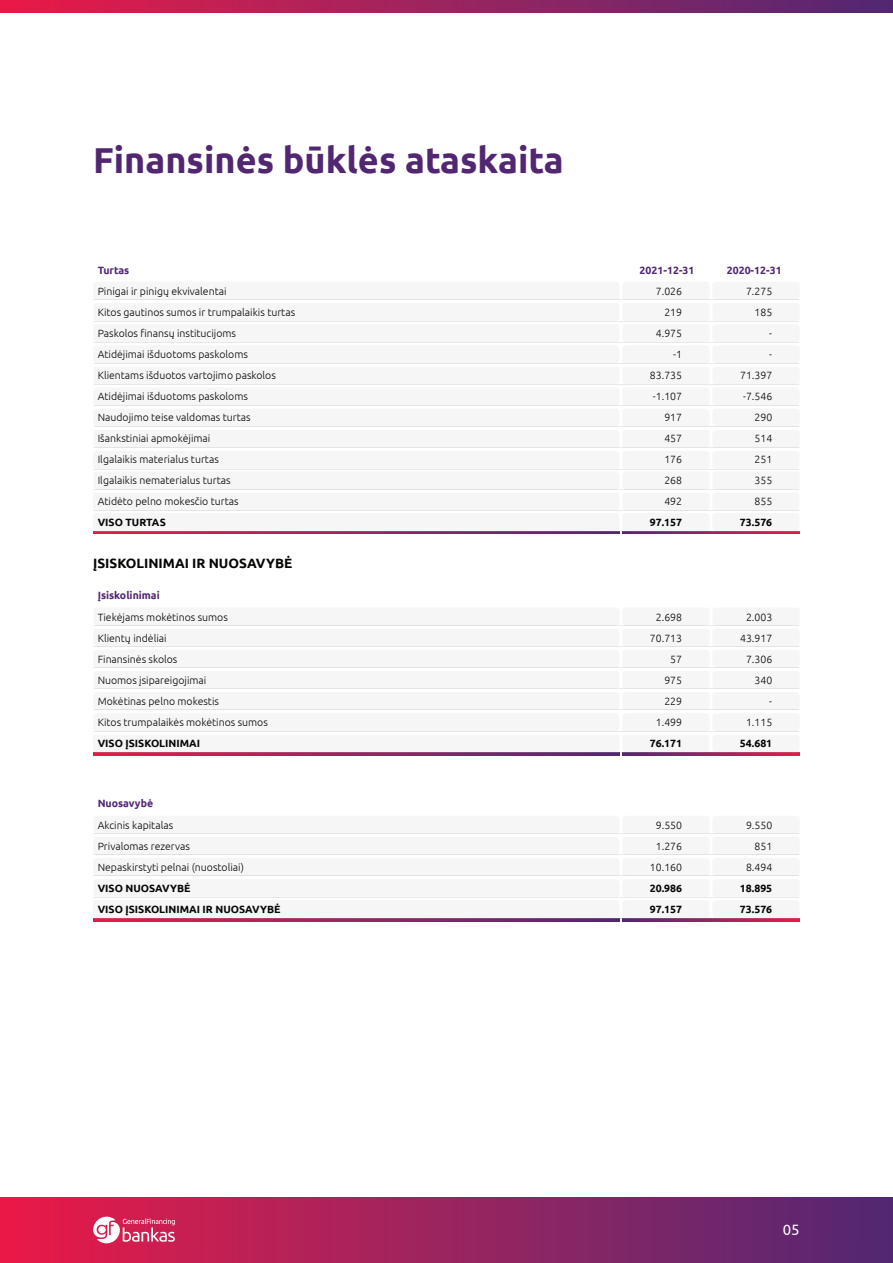
<style>
.page{position:relative;width:893px;height:1263px;background:#fff}
.page>*{position:absolute;margin:0;border:0;box-sizing:border-box;transform-origin:0 0}
.t1{font:700 36px "Ubuntu";color:#512772}
.t2{font:15px "Ubuntu";color:#fff}
.t3{font:700 13.5px "Ubuntu";color:#050504}
.t4{font:300 10.5px/21px "Ubuntu";color:#050504;text-align:right}
.t5{font:700 10.5px/21px "Ubuntu";color:#050504}
.t6{font:700 10.5px "Ubuntu";color:#512772}
</style>
<div class="page">
<svg style="left:0;top:0;width:893px;height:13px;background:#9c225e"></svg>
<div style="left:0;top:1197px;width:893px;height:66px;background:linear-gradient(to right,#e81c49,#512974)"></div>
<div style="left:712px;top:387px;width:88px;height:19px;background:#f6f6f6;border-radius:4px"></div>
<div style="left:622px;top:387px;width:88px;height:19px;background:#f6f6f6;border-radius:4px"></div>
<div style="left:93px;top:387px;width:526px;height:19px;background:#f6f6f6;border-radius:4px"></div>
<div style="left:712px;top:409px;width:88px;height:18px;background:#f6f6f6;border-radius:4px"></div>
<div style="left:622px;top:409px;width:88px;height:18px;background:#f6f6f6;border-radius:4px"></div>
<div style="left:93px;top:409px;width:526px;height:18px;background:#f6f6f6;border-radius:4px"></div>
<div style="left:712px;top:430px;width:88px;height:18px;background:#f6f6f6;border-radius:4px"></div>
<div style="left:622px;top:430px;width:88px;height:18px;background:#f6f6f6;border-radius:4px"></div>
<div style="left:93px;top:430px;width:526px;height:18px;background:#f6f6f6;border-radius:4px"></div>
<div style="left:712px;top:451px;width:88px;height:18px;background:#f6f6f6;border-radius:4px"></div>
<div style="left:622px;top:451px;width:88px;height:18px;background:#f6f6f6;border-radius:4px"></div>
<div style="left:93px;top:451px;width:526px;height:18px;background:#f6f6f6;border-radius:4px"></div>
<div style="left:712px;top:471px;width:88px;height:18px;background:#f6f6f6;border-radius:4px"></div>
<div style="left:622px;top:471px;width:88px;height:18px;background:#f6f6f6;border-radius:4px"></div>
<div style="left:93px;top:471px;width:526px;height:18px;background:#f6f6f6;border-radius:4px"></div>
<div style="left:712px;top:492px;width:88px;height:19px;background:#f6f6f6;border-radius:4px"></div>
<div style="left:622px;top:492px;width:88px;height:19px;background:#f6f6f6;border-radius:4px"></div>
<div style="left:93px;top:492px;width:526px;height:19px;background:#f6f6f6;border-radius:4px"></div>
<svg style="left:93px;top:531px;width:526px;height:3px;background:#9c2d64"></svg>
<svg style="left:622px;top:531px;width:178px;height:3px"></svg>
<div style="left:712px;top:513px;width:88px;height:18px;background:#f6f6f6;border-radius:4px"></div>
<div style="left:622px;top:513px;width:88px;height:18px;background:#f6f6f6;border-radius:4px"></div>
<div style="left:93px;top:513px;width:526px;height:18px;background:#f6f6f6;border-radius:4px"></div>
<div style="left:712px;top:366px;width:88px;height:18px;background:#f6f6f6;border-radius:4px"></div>
<div style="left:622px;top:366px;width:88px;height:18px;background:#f6f6f6;border-radius:4px"></div>
<div style="left:93px;top:366px;width:526px;height:18px;background:#f6f6f6;border-radius:4px"></div>
<div style="left:712px;top:345px;width:88px;height:18px;background:#f6f6f6;border-radius:4px"></div>
<div style="left:622px;top:345px;width:88px;height:18px;background:#f6f6f6;border-radius:4px"></div>
<div style="left:93px;top:345px;width:526px;height:18px;background:#f6f6f6;border-radius:4px"></div>
<div style="left:712px;top:324px;width:88px;height:18px;background:#f6f6f6;border-radius:4px"></div>
<div style="left:622px;top:324px;width:88px;height:18px;background:#f6f6f6;border-radius:4px"></div>
<div style="left:93px;top:324px;width:526px;height:18px;background:#f6f6f6;border-radius:4px"></div>
<div style="left:712px;top:303px;width:88px;height:18px;background:#f6f6f6;border-radius:4px"></div>
<div style="left:622px;top:303px;width:88px;height:18px;background:#f6f6f6;border-radius:4px"></div>
<div style="left:93px;top:303px;width:526px;height:18px;background:#f6f6f6;border-radius:4px"></div>
<div style="left:712px;top:282px;width:88px;height:18px;background:#f6f6f6;border-radius:4px"></div>
<div style="left:622px;top:282px;width:88px;height:18px;background:#f6f6f6;border-radius:4px"></div>
<div style="left:93px;top:282px;width:526px;height:18px;background:#f6f6f6;border-radius:4px"></div>
<svg style="left:93px;top:752px;width:526px;height:3px;background:#9c2e64"></svg>
<svg style="left:622px;top:752px;width:178px;height:3px"></svg>
<div style="left:712px;top:671px;width:88px;height:18px;background:#f6f6f6;border-radius:4px"></div>
<div style="left:622px;top:671px;width:88px;height:18px;background:#f6f6f6;border-radius:4px"></div>
<div style="left:93px;top:671px;width:526px;height:18px;background:#f6f6f6;border-radius:4px"></div>
<div style="left:712px;top:692px;width:88px;height:18px;background:#f6f6f6;border-radius:4px"></div>
<div style="left:622px;top:692px;width:88px;height:18px;background:#f6f6f6;border-radius:4px"></div>
<div style="left:93px;top:692px;width:526px;height:18px;background:#f6f6f6;border-radius:4px"></div>
<div style="left:712px;top:713px;width:88px;height:18px;background:#f6f6f6;border-radius:4px"></div>
<div style="left:622px;top:713px;width:88px;height:18px;background:#f6f6f6;border-radius:4px"></div>
<div style="left:93px;top:713px;width:526px;height:18px;background:#f6f6f6;border-radius:4px"></div>
<div style="left:712px;top:734px;width:88px;height:18px;background:#f6f6f6;border-radius:4px"></div>
<div style="left:622px;top:734px;width:87px;height:18px;background:#f6f6f6;border-radius:4px"></div>
<div style="left:93px;top:734px;width:526px;height:18px;background:#f6f6f6;border-radius:4px"></div>
<div style="left:712px;top:650px;width:88px;height:18px;background:#f6f6f6;border-radius:4px"></div>
<div style="left:622px;top:650px;width:88px;height:18px;background:#f6f6f6;border-radius:4px"></div>
<div style="left:93px;top:650px;width:526px;height:18px;background:#f6f6f6;border-radius:4px"></div>
<div style="left:712px;top:628px;width:88px;height:19px;background:#f6f6f6;border-radius:4px"></div>
<div style="left:622px;top:628px;width:88px;height:19px;background:#f6f6f6;border-radius:4px"></div>
<div style="left:93px;top:628px;width:526px;height:19px;background:#f6f6f6;border-radius:4px"></div>
<div style="left:712px;top:607px;width:88px;height:18px;background:#f6f6f6;border-radius:4px"></div>
<div style="left:622px;top:607px;width:88px;height:18px;background:#f6f6f6;border-radius:4px"></div>
<div style="left:93px;top:607px;width:526px;height:18px;background:#f6f6f6;border-radius:4px"></div>
<svg style="left:93px;top:918px;width:526px;height:3px;background:#9c2e64"></svg>
<svg style="left:622px;top:918px;width:178px;height:3px"></svg>
<div style="left:712px;top:837px;width:88px;height:18px;background:#f6f6f6;border-radius:4px"></div>
<div style="left:622px;top:837px;width:88px;height:18px;background:#f6f6f6;border-radius:4px"></div>
<div style="left:93px;top:837px;width:526px;height:18px;background:#f6f6f6;border-radius:4px"></div>
<div style="left:712px;top:858px;width:88px;height:18px;background:#f6f6f6;border-radius:4px"></div>
<div style="left:622px;top:858px;width:88px;height:18px;background:#f6f6f6;border-radius:4px"></div>
<div style="left:93px;top:858px;width:526px;height:18px;background:#f6f6f6;border-radius:4px"></div>
<div style="left:712px;top:879px;width:88px;height:18px;background:#f6f6f6;border-radius:4px"></div>
<div style="left:622px;top:879px;width:88px;height:18px;background:#f6f6f6;border-radius:4px"></div>
<div style="left:93px;top:879px;width:526px;height:18px;background:#f6f6f6;border-radius:4px"></div>
<div style="left:712px;top:900px;width:88px;height:18px;background:#f6f6f6;border-radius:4px"></div>
<div style="left:622px;top:900px;width:87px;height:18px;background:#f6f6f6;border-radius:4px"></div>
<div style="left:93px;top:900px;width:526px;height:18px;background:#f6f6f6;border-radius:4px"></div>
<div style="left:712px;top:816px;width:88px;height:18px;background:#f6f6f6;border-radius:4px"></div>
<div style="left:622px;top:816px;width:88px;height:18px;background:#f6f6f6;border-radius:4px"></div>
<div style="left:93px;top:816px;width:526px;height:18px;background:#f6f6f6;border-radius:4px"></div>
<svg style="left:93px;top:1216px;width:82px;height:27px"></svg>
<h1 class="t1" style="left:93px;top:138px;width:472px">Finansinės būklės ataskaita</h1>
<p class="t6" style="left:98px;top:264px;width:33px">Turtas</p>
<p class="t4" style="left:98px;top:280px;width:199px;text-align:left">Pinigai ir pinigų ekvivalentai<br>Kitos gautinos sumos ir trumpalaikis turtas Paskolos finansų institucijoms<br>Atidėjimai išduotoms paskoloms Klientams išduotos vartojimo paskolos Atidėjimai išduotoms paskoloms Naudojimo teise valdomas turtas Išankstiniai apmokėjimai<br>Ilgalaikis materialus turtas<br>Ilgalaikis nematerialus turtas<br>Atidėto pelno mokesčio turtas</p>
<p class="t5" style="left:98px;top:512px;width:70px">VISO TURTAS</p>
<p class="t3" style="left:93px;top:555px;width:201px">ĮSISKOLINIMAI IR NUOSAVYBĖ</p>
<p class="t6" style="left:98px;top:588px;width:64px">Įsiskolinimai</p>
<p class="t4" style="left:98px;top:607px;width:172px;text-align:left">Tiekėjams mokėtinos sumos<br>Klientų indėliai<br>Finansinės skolos<br>Nuomos įsipareigojimai<br>Mokėtinas pelno mokestis<br>Kitos trumpalaikės mokėtinos sumos</p>
<p class="t5" style="left:98px;top:733px;width:104px">VISO ĮSISKOLINIMAI</p>
<p class="t6" style="left:98px;top:797px;width:57px">Nuosavybė</p>
<p class="t4" style="left:98px;top:814px;width:148px;text-align:left">Akcinis kapitalas<br>Privalomas rezervas<br>Nepaskirstyti pelnai (nuostoliai)</p>
<p class="t5" style="left:98px;top:877px;width:184px">VISO NUOSAVYBĖ<br>VISO ĮSISKOLINIMAI IR NUOSAVYBĖ</p>
<p class="t6" style="left:640px;top:264px;width:56px">2021-12-31</p>
<p class="t6" style="left:727px;top:264px;width:56px">2020-12-31</p>
<p class="t4" style="left:650px;top:280px;width:34px">7.026<br>219<br>4.975 -1<br>83.735 -1.107<br>917<br>457<br>176<br>268<br>492</p>
<p class="t5" style="left:650px;top:512px;width:34px">97.157</p>
<p class="t4" style="left:650px;top:606px;width:34px">2.698<br>70.713<br>57<br>975<br>229<br>1.499</p>
<p class="t5" style="left:650px;top:732px;width:34px">76.171</p>
<p class="t4" style="left:650px;top:814px;width:34px;text-align:center">9.550<br>1.276<br>10.160</p>
<p class="t5" style="left:650px;top:877px;width:34px">20.986<br>97.157</p>
<p class="t4" style="left:740px;top:280px;width:34px">7.275<br>185<br>-<br>-<br>71.397 -7.546<br>290<br>514<br>251<br>355<br>855</p>
<p class="t5" style="left:740px;top:512px;width:34px">73.576</p>
<p class="t4" style="left:740px;top:606px;width:34px">2.003<br>43.917<br>7.306<br>340<br>-<br>1.115</p>
<p class="t5" style="left:740px;top:732px;width:34px">54.681</p>
<p class="t4" style="left:746px;top:814px;width:28px">9.550<br>851<br>8.494</p>
<p class="t5" style="left:740px;top:877px;width:34px">18.895<br>73.576</p>
<h2 class="t2" style="left:783px;top:1221px;width:18px">05</h2>
</div>
